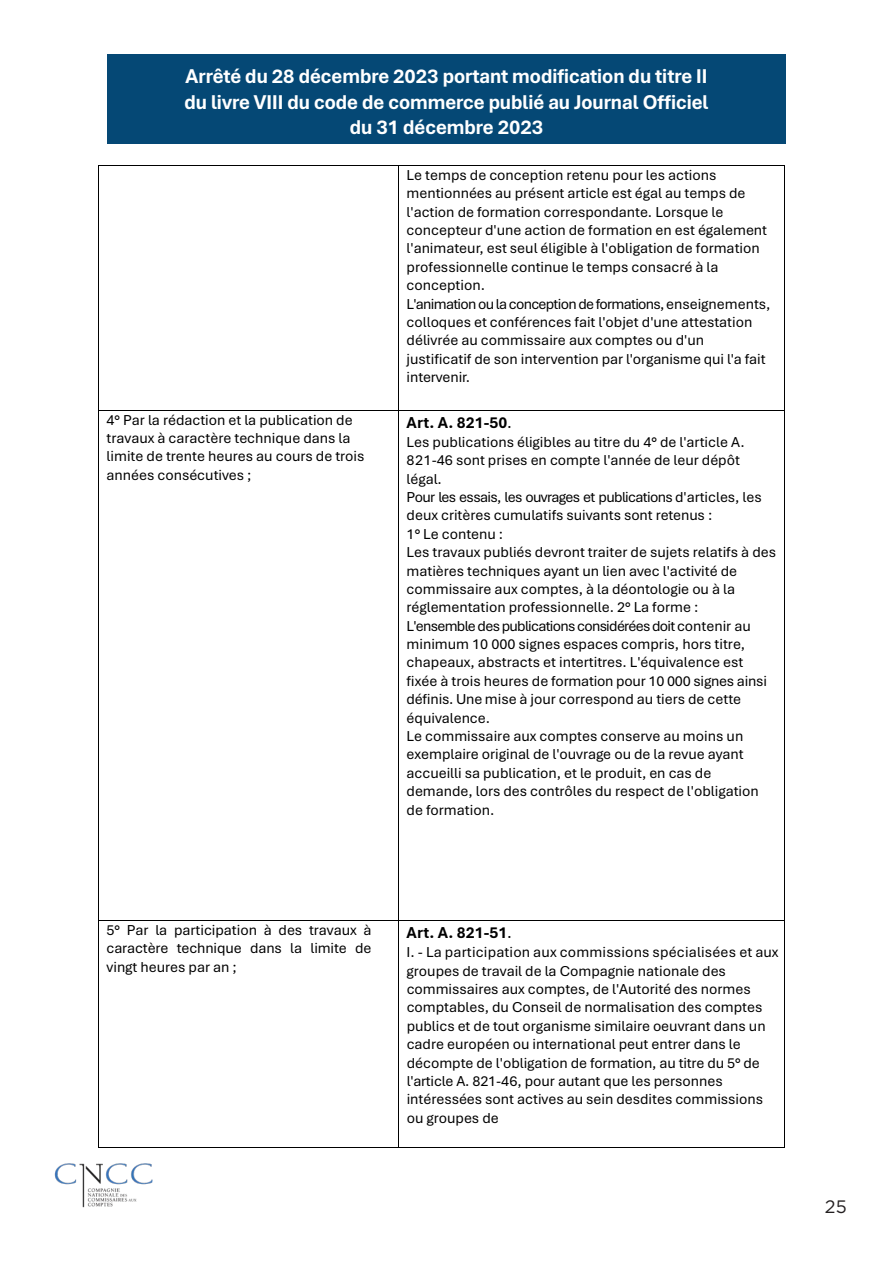
<style>
.page{position:relative;width:893px;height:1263px;background:#fff}
.page>*{position:absolute;margin:0;border:0;box-sizing:border-box;transform-origin:0 0}
.t1{font:700 21px/25.2px "Aptos Display";color:#fff;text-align:center}
.t2{font:700 21px/25.8px "Aptos";letter-spacing:.005em;color:#fff;text-align:center}
.t3{font:18px "Gotham";color:#231f20}
.t4{font:700 16.65px "Aptos";letter-spacing:.01em;color:#000}
.t5{font:15.15px/18.5px "Aptos";color:#000}
.s1{font-weight:400}
</style>
<div class="page">
<img style="left:54px;top:1163px;width:99px;height:44px">
<hr style="left:99px;top:165px;width:299px;height:1px;background:#000">
<hr style="left:399px;top:165px;width:385px;height:1px;background:#000">
<hr style="left:98px;top:166px;width:1px;height:244px;background:#000">
<hr style="left:398px;top:166px;width:1px;height:244px;background:#000">
<hr style="left:784px;top:166px;width:1px;height:244px;background:#000">
<hr style="left:99px;top:410px;width:299px;height:1px;background:#000">
<hr style="left:399px;top:410px;width:385px;height:1px;background:#000">
<hr style="left:98px;top:410px;width:1px;height:510px;background:#000">
<hr style="left:398px;top:410px;width:1px;height:510px;background:#000">
<hr style="left:784px;top:410px;width:1px;height:510px;background:#000">
<hr style="left:99px;top:920px;width:299px;height:1px;background:#000">
<hr style="left:399px;top:920px;width:385px;height:1px;background:#000">
<hr style="left:98px;top:921px;width:1px;height:226px;background:#000">
<hr style="left:99px;top:1147px;width:299px;height:1px;background:#000">
<hr style="left:398px;top:921px;width:1px;height:226px;background:#000">
<hr style="left:399px;top:1147px;width:385px;height:1px;background:#000">
<hr style="left:784px;top:921px;width:1px;height:226px;background:#000">
<div style="left:107px;top:54px;width:679px;height:90px;background:#054875"></div>
<p class="t2" style="left:115px;top:60px;width:653px">Arrêté du 28 décembre 2023 portant modification du titre II du livre<br>VIII du code de commerce publié au Journal O=iciel du 31 décembre<br>2023</p>
<p class="t5" style="left:407px;top:165px;width:365px">Le temps de conception retenu pour les actions mentionnées au présent article est égal au temps de l'action de formation correspondante. Lorsque le concepteur d'une action de formation en est également l'animateur, est seul éligible à l'obligation de formation professionnelle continue le temps consacré à la conception.<br>L'animation ou la conception de formations, enseignements, colloques et conférences fait l'objet d'une attestation délivrée au commissaire aux comptes ou d'un justificatif de son intervention par l'organisme qui l'a fait intervenir.</p>
<p class="t5" style="left:107px;top:410px;width:259px">4° Par la rédaction et la publication de travaux à caractère technique dans la limite de trente heures au cours de trois années consécutives ;</p>
<p class="t4" style="left:407px;top:411px;width:107px">Art. A. 821-50<span class="s1">.</span></p>
<p class="t1" style="left:184px;top:63px;width:525px">Arrêté du 28 décembre 2023 portant modification du titre II du livre VIII du code de commerce publié au Journal Officiel du 31 décembre 2023</p>
<p class="t5" style="left:407px;top:432px;width:371px">Les publications éligibles au titre du 4° de l'article A.<br>821-46 sont prises en compte l'année de leur dépôt légal.<br>Pour les essais, les ouvrages et publications d'articles, les deux critères cumulatifs suivants sont retenus :<br>1° Le contenu :<br>Les travaux publiés devront traiter de sujets relatifs à des matières techniques ayant un lien avec l'activité de commissaire aux comptes, à la déontologie ou à la réglementation professionnelle. 2° La forme :<br>L'ensemble des publications considérées doit contenir au minimum 10 000 signes espaces compris, hors titre, chapeaux, abstracts et intertitres. L'équivalence est fixée à trois heures de formation pour 10 000 signes ainsi définis. Une mise à jour correspond au tiers de cette équivalence.<br>Le commissaire aux comptes conserve au moins un exemplaire original de l'ouvrage ou de la revue ayant accueilli sa publication, et le produit, en cas de demande, lors des contrôles du respect de l'obligation de formation.</p>
<p class="t5" style="left:107px;top:920px;width:267px;text-align:justify">5° Par la participation à des travaux à caractère technique dans la limite de vingt heures par an ;</p>
<p class="t4" style="left:407px;top:921px;width:107px">Art. A. 821-51<span class="s1">.</span></p>
<p class="t5" style="left:407px;top:942px;width:373px">I. - La participation aux commissions spécialisées et aux groupes de travail de la Compagnie nationale des commissaires aux comptes, de l'Autorité des normes comptables, du Conseil de normalisation des comptes publics et de tout organisme similaire oeuvrant dans un cadre européen ou international peut entrer dans le décompte de l'obligation de formation, au titre du 5° de l'article A. 821-46, pour autant que les personnes intéressées sont actives au sein desdites commissions ou groupes de</p>
<p class="t3" style="left:825px;top:1195px;width:23px">25</p>
</div>
